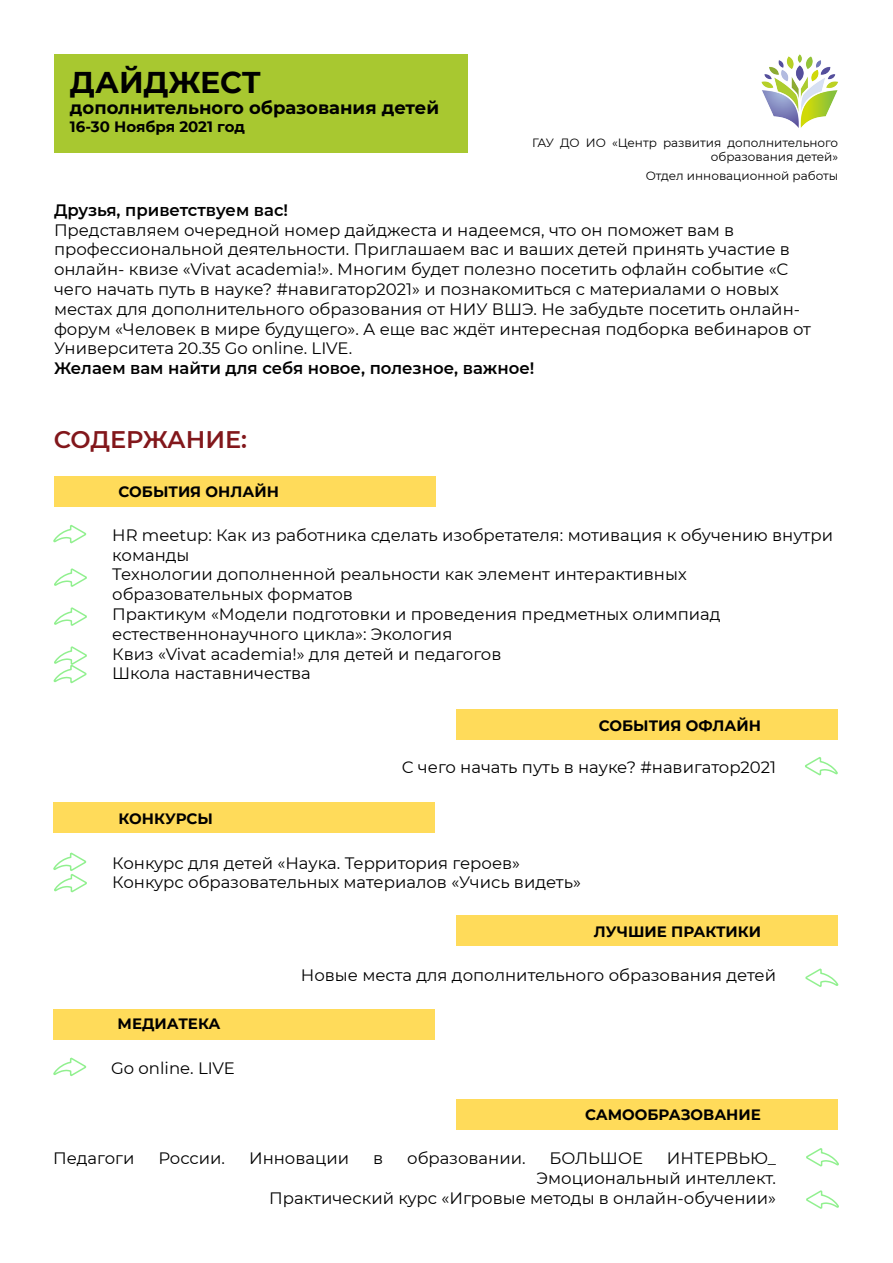
<style>
.page{position:relative;width:893px;height:1263px;background:#fff}
.page>*{position:absolute;margin:0;border:0;box-sizing:border-box;transform-origin:0 0}
.t1{font:700 30px "Montserrat";color:#000}
.t2{font:600 24px "Montserrat";color:#82171b}
.t3{font:700 18px "Montserrat";color:#000}
.t4{font:16.5px/19.8px "Montserrat";color:#000}
.t5{font:600 16.5px "Montserrat";color:#000}
.t6{font:700 15px "Montserrat";color:#000}
.t7{font:12px/13.5px "Montserrat";color:#000;text-align:right}
</style>
<div class="page">
<div style="left:54px;top:54px;width:413px;height:98px;background:#a8c830"></div>
<img style="left:761px;top:54px;width:77px;height:74px">
<div style="left:54px;top:476px;width:382px;height:31px;background:#ffdb5a"></div>
<div style="left:53px;top:802px;width:382px;height:30px;background:#ffdb5a"></div>
<div style="left:53px;top:1009px;width:382px;height:31px;background:#ffdb5a"></div>
<div style="left:456px;top:915px;width:382px;height:31px;background:#ffdb5a"></div>
<div style="left:455px;top:1099px;width:382px;height:31px;background:#ffdb5a"></div>
<div style="left:456px;top:709px;width:382px;height:31px;background:#ffdb5a"></div>
<svg style="left:53px;top:524px;width:34px;height:20px"></svg>
<svg style="left:54px;top:568px;width:33px;height:19px"></svg>
<svg style="left:54px;top:607px;width:33px;height:19px"></svg>
<svg style="left:53px;top:646px;width:34px;height:38px"></svg>
<svg style="left:53px;top:852px;width:34px;height:41px"></svg>
<svg style="left:53px;top:1057px;width:34px;height:19px"></svg>
<svg style="left:805px;top:757px;width:33px;height:19px"></svg>
<svg style="left:805px;top:968px;width:34px;height:19px"></svg>
<svg style="left:806px;top:1148px;width:33px;height:19px"></svg>
<svg style="left:806px;top:1190px;width:33px;height:19px"></svg>
<h1 class="t1" style="left:70px;top:60px;width:193px">ДАЙДЖЕСТ</h1>
<p class="t3" style="left:70px;top:95px;width:371px">дополнительного образования детей</p>
<p class="t6" style="left:70px;top:116px;width:176px">16-30 Ноября 2021 год</p>
<p class="t7" style="left:532px;top:136px;width:308px">ГАУ ДО ИО «Центр развития дополнительного образования детей»</p>
<p class="t7" style="left:646px;top:169px;width:194px">Отдел инновационной работы</p>
<p class="t5" style="left:54px;top:198px;width:236px">Друзья, приветствуем вас!</p>
<p class="t4" style="left:54px;top:219px;width:759px">Представляем очередной номер дайджеста и надеемся, что он поможет вам в профессиональной деятельности. Приглашаем вас и ваших детей принять участие в онлайн- квизе «Vivat academia!». Многим будет полезно посетить офлайн событие «С чего начать путь в науке? #навигатор2021» и познакомиться с материалами о новых местах для дополнительного образования от НИУ ВШЭ. Не забудьте посетить онлайн&shy;форум «Человек в мире будущего». А еще вас ждёт интересная подборка вебинаров от Университета 20.35 Go online. LIVE.</p>
<p class="t5" style="left:54px;top:357px;width:482px">Желаем вам найти для себя новое, полезное, важное!</p>
<h2 class="t2" style="left:54px;top:422px;width:195px">СОДЕРЖАНИЕ:</h2>
<p class="t6" style="left:119px;top:480px;width:162px">СОБЫТИЯ ОНЛАЙН</p>
<p class="t4" style="left:112px;top:524px;width:722px">HR meetup: Как из работника сделать изобретателя: мотивация к обучению внутри команды<br>Технологии дополненной реальности как элемент интерактивных образовательных форматов<br>Практикум «Модели подготовки и проведения предметных олимпиад естественнонаучного цикла»: Экология<br>Квиз «Vivat academia!» для детей и педагогов<br>Школа наставничества</p>
<p class="t6" style="left:599px;top:715px;width:164px">СОБЫТИЯ ОФЛАЙН</p>
<p class="t6" style="left:119px;top:808px;width:96px">КОНКУРСЫ</p>
<p class="t4" style="left:402px;top:757px;width:376px">С чего начать путь в науке? #навигатор2021</p>
<p class="t4" style="left:112px;top:852px;width:470px">Конкурс для детей «Наука. Территория героев»<br>Конкурс образовательных материалов «Учись видеть»</p>
<p class="t6" style="left:594px;top:920px;width:169px">ЛУЧШИЕ ПРАКТИКИ</p>
<p class="t6" style="left:118px;top:1013px;width:104px">МЕДИАТЕКА</p>
<p class="t4" style="left:111px;top:1057px;width:125px">Go online. LIVE</p>
<p class="t4" style="left:301px;top:964px;width:477px">Новые места для дополнительного образования детей</p>
<p class="t6" style="left:585px;top:1104px;width:177px">САМООБРАЗОВАНИЕ</p>
<p class="t4" style="left:53px;top:1148px;width:83px">Педагоги</p>
<p class="t4" style="left:158px;top:1148px;width:68px">России.</p>
<p class="t4" style="left:249px;top:1148px;width:102px">Инновации</p>
<p class="t4" style="left:373px;top:1148px;width:12px">в</p>
<p class="t4" style="left:407px;top:1148px;width:120px">образовании.</p>
<p class="t4" style="left:550px;top:1148px;width:95px">БОЛЬШОЕ</p>
<p class="t4" style="left:269px;top:1148px;width:508px;text-align:right">ИНТЕРВЬЮ_<br>Эмоциональный интеллект.<br>Практический курс «Игровые методы в онлайн-обучении»</p>
</div>
